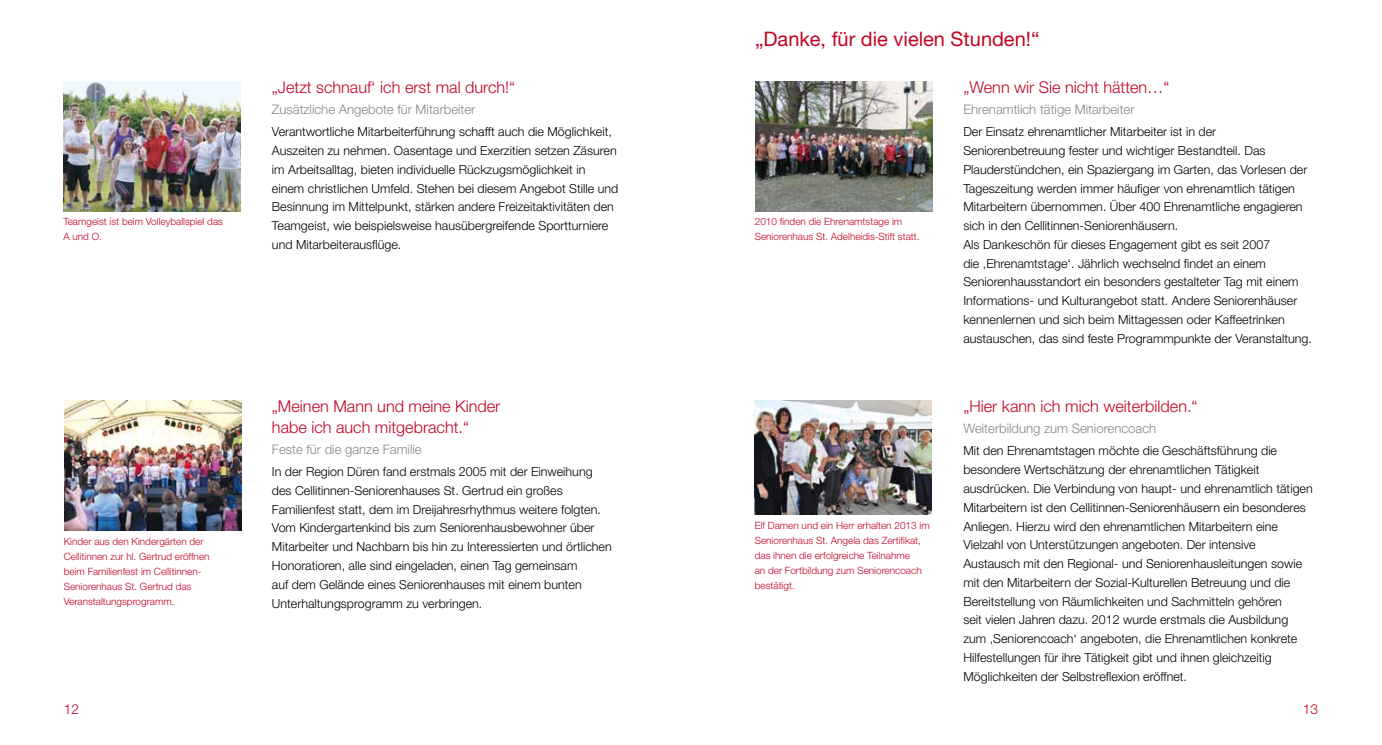
<style>
.page{position:relative;width:1382px;height:745px;background:#fff}
.page>*{position:absolute;margin:0;border:0;box-sizing:border-box;transform-origin:0 0}
.t1{font:20px "Helvetica Neue LT Std";color:#c10525}
.t2{font:300 16.25px/20.6px "Helvetica Neue LT Std";color:#c10525}
.t3{font:300 13.75px "Helvetica Neue LT Std";color:#c10525}
.t4{font:300 13.12px "Helvetica Neue LT Std";color:#878786}
.t5{font:300 12.5px/18.8px "Helvetica Neue LT Std";color:#000}
.t6{font:300 10px/15px "Helvetica Neue LT Std";color:#c10525}
</style>
<div class="page">
<img style="left:64px;top:81px;width:177px;height:130px">
<img style="left:64px;top:400px;width:177px;height:130px">
<img style="left:755px;top:81px;width:177px;height:130px">
<img style="left:755px;top:400px;width:177px;height:114px">
<p class="t6" style="left:63px;top:214px;width:161px">Teamgeist ist beim Volleyballspiel das<br>A und O.</p>
<h2 class="t2" style="left:272px;top:77px;width:245px">„Jetzt schnauf‘ ich erst mal durch!“</h2>
<p class="t4" style="left:272px;top:101px;width:205px">Zusätzliche Angebote für Mitarbeiter</p>
<p class="t5" style="left:272px;top:122px;width:348px">Verantwortliche Mitarbeiterführung schafft auch die Möglichkeit, Auszeiten zu nehmen. Oasentage und Exerzitien setzen Zäsuren im Arbeitsalltag, bieten individuelle Rückzugsmöglichkeit in einem christlichen Umfeld. Stehen bei diesem Angebot Stille und Besinnung im Mittelpunkt, stärken andere Freizeitaktivitäten den Teamgeist, wie beispielsweise hausübergreifende Sportturniere und Mitarbeiterausflüge.</p>
<p class="t6" style="left:64px;top:533px;width:147px">Kinder aus den Kindergärten der<br>Cellitinnen zur hl. Gertrud eröffnen beim Familienfest im Cellitinnen-<br>Seniorenhaus St. Gertrud das<br>Veranstaltungsprogramm.</p>
<h2 class="t2" style="left:272px;top:396px;width:230px">„Meinen Mann und meine Kinder habe ich auch mitgebracht.“</h2>
<p class="t4" style="left:272px;top:441px;width:151px">Feste für die ganze Familie</p>
<p class="t5" style="left:272px;top:461px;width:341px">In der Region Düren fand erstmals 2005 mit der Einweihung des Cellitinnen-Seniorenhauses St. Gertrud ein großes Familienfest statt, dem im Dreijahresrhythmus weitere folgten.<br>Vom Kindergartenkind bis zum Seniorenhausbewohner über Mitarbeiter und Nachbarn bis hin zu Interessierten und örtlichen Honoratioren, alle sind eingeladen, einen Tag gemeinsam<br>auf dem Gelände eines Seniorenhauses mit einem bunten Unterhaltungsprogramm zu verbringen.</p>
<h1 class="t1" style="left:755px;top:27px;width:286px">„Danke, für die vielen Stunden!“</h1>
<p class="t6" style="left:755px;top:214px;width:166px">2010 finden die Ehrenamtstage im<br>Seniorenhaus St. Adelheidis-Stift statt.</p>
<p class="t6" style="left:755px;top:517px;width:176px">Elf Damen und ein Herr erhalten 2013 im Seniorenhaus St. Angela das Zertifikat, das ihnen die erfolgreiche Teilnahme<br>an der Fortbildung zum Seniorencoach bestätigt.</p>
<h2 class="t2" style="left:963px;top:77px;width:208px">„Wenn wir Sie nicht hätten…“</h2>
<p class="t4" style="left:963px;top:101px;width:173px">Ehrenamtlich tätige Mitarbeiter</p>
<p class="t5" style="left:963px;top:122px;width:350px">Der Einsatz ehrenamtlicher Mitarbeiter ist in der Seniorenbetreuung fester und wichtiger Bestandteil. Das Plauderstündchen, ein Spaziergang im Garten, das Vorlesen der Tageszeitung werden immer häufiger von ehrenamtlich tätigen Mitarbeitern übernommen. Über 400 Ehrenamtliche engagieren sich in den Cellitinnen-Seniorenhäusern.<br>Als Dankeschön für dieses Engagement gibt es seit 2007<br>die ‚Ehrenamtstage‘. Jährlich wechselnd findet an einem Seniorenhausstandort ein besonders gestalteter Tag mit einem Informations- und Kulturangebot statt. Andere Seniorenhäuser kennenlernen und sich beim Mittagessen oder Kaffeetrinken austauschen, das sind feste Programmpunkte der Veranstaltung.</p>
<h2 class="t2" style="left:963px;top:396px;width:236px">„Hier kann ich mich weiterbilden.“</h2>
<p class="t4" style="left:963px;top:420px;width:194px">Weiterbildung zum Seniorencoach</p>
<p class="t5" style="left:963px;top:441px;width:351px">Mit den Ehrenamtstagen möchte die Geschäftsführung die besondere Wertschätzung der ehrenamtlichen Tätigkeit ausdrücken. Die Verbindung von haupt- und ehrenamtlich tätigen Mitarbeitern ist den Cellitinnen-Seniorenhäusern ein besonderes Anliegen. Hierzu wird den ehrenamtlichen Mitarbeitern eine Vielzahl von Unterstützungen angeboten. Der intensive Austausch mit den Regional- und Seniorenhausleitungen sowie mit den Mitarbeitern der Sozial-Kulturellen Betreuung und die Bereitstellung von Räumlichkeiten und Sachmitteln gehören<br>seit vielen Jahren dazu. 2012 wurde erstmals die Ausbildung zum ‚Seniorencoach‘ angeboten, die Ehrenamtlichen konkrete Hilfestellungen für ihre Tätigkeit gibt und ihnen gleichzeitig Möglichkeiten der Selbstreflexion eröffnet.</p>
<p class="t3" style="left:64px;top:700px;width:17px">12</p>
<p class="t3" style="left:1303px;top:700px;width:17px">13</p>
</div>
